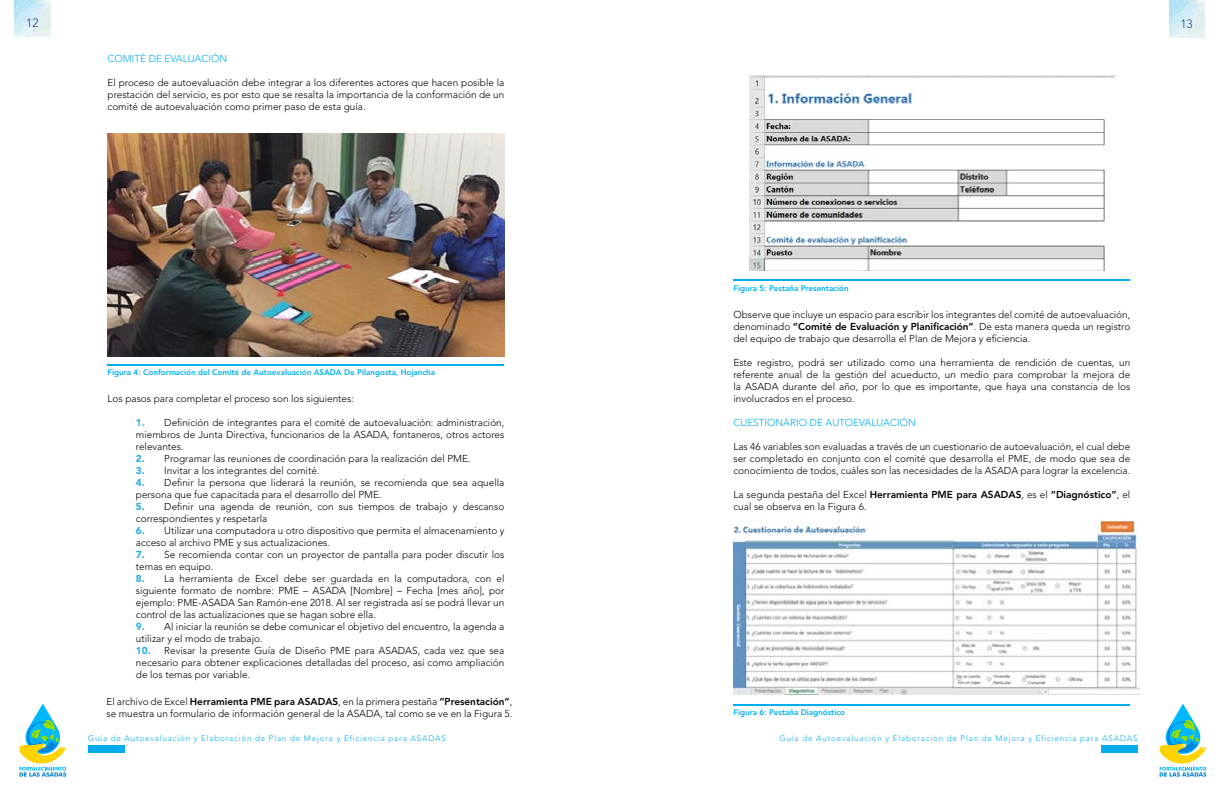
<style>
.page{position:relative;width:1224px;height:792px;background:#fff}
.page>*{position:absolute;margin:0;border:0;box-sizing:border-box;transform-origin:0 0}
.t1{font:300 12px "Avenir LT Std";color:#24408f}
.t2{font:300 10px/12px "Avenir LT Std";color:#000;text-align:justify}
.t3{font:300 10px "Avenir LT Std";color:#00aeef}
.t4{font:300 8px "Avenir LT Std";letter-spacing:.1em;color:#00aeef}
.t5{font:800 8px "Avenir LT Std";color:#00aeef}
.s1{font-weight:900;color:#29ade4}
.s2{font-weight:800}
</style>
<div class="page">
<svg style="left:15px;top:0;width:35px;height:36px"></svg>
<svg style="left:1169px;top:0;width:36px;height:37px"></svg>
<div style="left:88px;top:745px;width:37px;height:7px;background:#00aeef"></div>
<div style="left:1101px;top:745px;width:36px;height:7px;background:#00aeef"></div>
<svg style="left:19px;top:704px;width:48px;height:73px"></svg>
<svg style="left:1159px;top:704px;width:48px;height:73px"></svg>
<img style="left:749px;top:75px;width:365px;height:195px">
<img style="left:733px;top:520px;width:406px;height:174px">
<img style="left:108px;top:133px;width:396px;height:223px">
<hr style="left:733px;top:279px;width:397px;height:1px;background:#00aeef">
<hr style="left:733px;top:704px;width:397px;height:1px;background:#00aeef">
<hr style="left:108px;top:364px;width:396px;height:2px;background:#00aeef">
<p class="t1" style="left:26px;top:16px;width:14px">12</p>
<p class="t1" style="left:1180px;top:17px;width:14px">13</p>
<p class="t3" style="left:108px;top:53px;width:121px">COMITÉ DE EVALUACIÓN</p>
<p class="t2" style="left:108px;top:77px;width:398px">El proceso de autoevaluación debe integrar a los diferentes actores que hacen posible la prestación del servicio, es por esto que se resalta la importancia de la conformación de un comité de autoevaluación como primer paso de esta guía.</p>
<p class="t5" style="left:108px;top:368px;width:329px">Figura 4: Conformación del Comité de Autoevaluación ASADA De Pilangosta, Hojancha</p>
<p class="t2" style="left:108px;top:393px;width:248px">Los pasos para completar el proceso son los siguientes:</p>
<p class="t2" style="left:136px;top:417px;width:370px"><span class="s1">1.</span> Definición de integrantes para el comité de autoevaluación: administración, miembros de Junta Directiva, funcionarios de la ASADA, fontaneros, otros actores relevantes.</p>
<p class="t2" style="left:136px;top:453px;width:336px"><span class="s1">2.</span> Programar las reuniones de coordinación para la realización del PME.</p>
<p class="t2" style="left:136px;top:465px;width:185px"><span class="s1">3.</span> Invitar a los integrantes del comité.</p>
<p class="t2" style="left:136px;top:477px;width:370px"><span class="s1">4.</span> Definir la persona que liderará la reunión, se recomienda que sea aquella persona que fue capacitada para el desarrollo del PME.</p>
<p class="t2" style="left:136px;top:501px;width:370px"><span class="s1">5.</span> Definir una agenda de reunión, con sus tiempos de trabajo y descanso correspondientes y respetarla</p>
<p class="t2" style="left:136px;top:525px;width:370px"><span class="s1">6.</span> Utilizar una computadora u otro dispositivo que permita el almacenamiento y acceso al archivo PME y sus actualizaciones.</p>
<p class="t2" style="left:136px;top:549px;width:370px"><span class="s1">7.</span> Se recomienda contar con un proyector de pantalla para poder discutir los temas en equipo.</p>
<p class="t2" style="left:136px;top:573px;width:370px"><span class="s1">8.</span> La herramienta de Excel debe ser guardada en la computadora, con el siguiente formato de nombre: PME – ASADA [Nombre] – Fecha [mes año], por ejemplo: PME-ASADA San Ramón-ene 2018. Al ser registrada así se podrá llevar un control de las actualizaciones que se hagan sobre ella.</p>
<p class="t2" style="left:136px;top:621px;width:370px"><span class="s1">9.</span> Al iniciar la reunión se debe comunicar el objetivo del encuentro, la agenda a utilizar y el modo de trabajo.</p>
<p class="t2" style="left:136px;top:645px;width:370px"><span class="s1">10.</span> Revisar la presente Guía de Diseño PME para ASADAS, cada vez que sea necesario para obtener explicaciones detalladas del proceso, así como ampliación de los temas por variable.</p>
<p class="t2" style="left:107px;top:695px;width:407px">El archivo de Excel <span class="s2">Herramienta PME para ASADAS</span>, en la primera pestaña <span class="s2">“Presentación”</span>, se muestra un formulario de información general de la ASADA, tal como se ve en la Figura 5.</p>
<p class="t5" style="left:733px;top:284px;width:117px">Figura 5: Pestaña Presentación</p>
<p class="t2" style="left:733px;top:309px;width:398px">Observe que incluye un espacio para escribir los integrantes del comité de autoevaluación, denominado <span class="s2">“Comité de Evaluación y Planificación”</span>. De esta manera queda un registro del equipo de trabajo que desarrolla el Plan de Mejora y eficiencia.</p>
<p class="t2" style="left:733px;top:357px;width:398px">Este registro, podrá ser utilizado como una herramienta de rendición de cuentas, un referente anual de la gestión del acueducto, un medio para comprobar la mejora de la ASADA durante del año, por lo que es importante, que haya una constancia de los involucrados en el proceso.</p>
<p class="t3" style="left:733px;top:417px;width:184px">CUESTIONARIO DE AUTOEVALUACIÓN</p>
<p class="t2" style="left:733px;top:441px;width:398px">Las 46 variables son evaluadas a través de un cuestionario de autoevaluación, el cual debe ser completado en conjunto con el comité que desarrolla el PME, de modo que sea de conocimiento de todos, cuáles son las necesidades de la ASADA para lograr la excelencia.</p>
<p class="t2" style="left:733px;top:489px;width:398px">La segunda pestaña del Excel <span class="s2">Herramienta PME para ASADAS</span>, es el <span class="s2">“Diagnóstico”</span>, el cual se observa en la Figura 6.</p>
<p class="t5" style="left:733px;top:708px;width:113px">Figura 6: Pestaña Diagnóstico</p>
<p class="t4" style="left:88px;top:733px;width:359px">Guía de Autoevaluación y Elaboración de Plan de Mejora y Eficiencia para ASADAS</p>
<p class="t4" style="left:780px;top:733px;width:359px">Guía de Autoevaluación y Elaboración de Plan de Mejora y Eficiencia para ASADAS</p>
</div>
